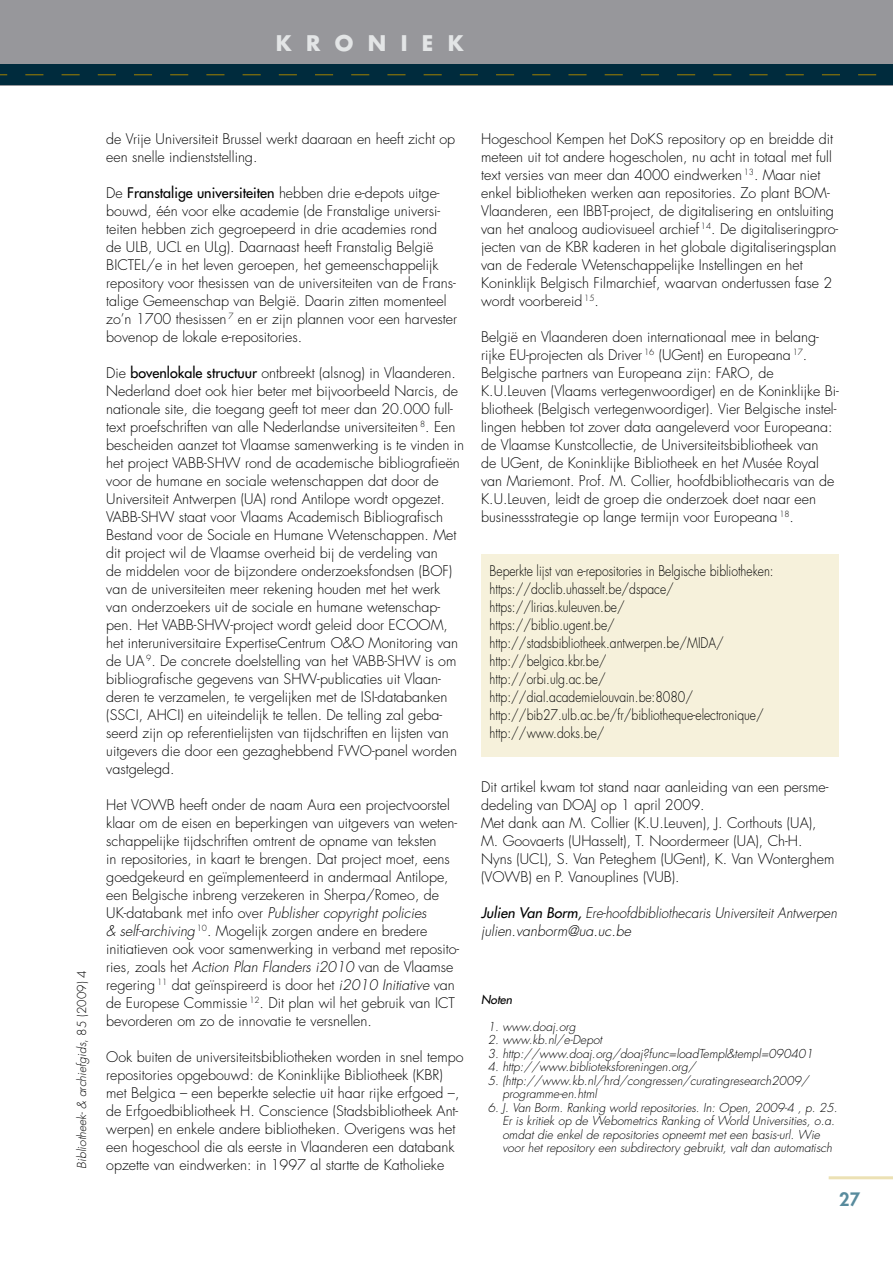
<style>
.page{position:relative;width:893px;height:1263px;background:#fff}
.page>*{position:absolute;margin:0;border:0;box-sizing:border-box;transform-origin:0 0}
.t1{font:700 21px "Futura";color:#e3e5e6}
.t2{font:800 18px "Futura";color:#588b9d}
.t3{font:300 14.25px/18px "Futura";color:#000}
.t4{font:300 14.25px/18px "Futura";color:#000;scale:.85 1}
.t5{font:italic 300 14.25px/18px "Futura";color:#000;scale:.94 1}
.t6{font:italic 300 12px/13.5px "Futura";color:#000}
.t7{font:italic 12px "Futura";color:#000}
.s1{font-style:normal}
.s2{font-weight:400}
.s3{font-style:italic}
</style>
<div class="page">
<div style="left:481px;top:554px;width:358px;height:203px;background:#f6f1db"></div>
<div style="left:0;top:0;width:893px;height:85px;background:#97979b"></div>
<div style="left:0;top:64px;width:893px;height:21px;background:#002b3d"></div>
<svg style="left:0;top:74px;width:877px;height:1px"></svg>
<hr style="left:829px;top:1176px;width:64px;height:3px;background:#ece1b4">
<h1 class="t1" style="left:276px;top:29px;width:190px">K R O N I E K</h1>
<p class="t6" style="left:75px;top:1168px;width:200px;rotate:-90deg">Bibliotheek- &amp; archiefgids<span class="s1">, 85 (2009) 4</span></p>
<p class="t3" style="left:106px;top:130px;width:350px">de Vrije Universiteit Brussel werkt daaraan en heeft zicht op een snelle indienststelling.</p>
<p class="t3" style="left:106px;top:184px;width:352px">De <span class="s2">Franstalige universiteiten</span> hebben drie e-depots uitge&shy;bouwd, één voor elke academie (de Franstalige universi&shy;teiten hebben zich gegroepeerd in drie academies rond<br>de ULB, UCL en ULg). Daarnaast heeft Franstalig België BICTEL/e in het leven geroepen, het gemeenschappelijk repository voor thesissen van de universiteiten van de Frans&shy;talige Gemeenschap van België. Daarin zitten momenteel zo’n 1700 thesissen <sup>7</sup> en er zijn plannen voor een harvester bovenop de lokale e-repositories.</p>
<p class="t3" style="left:106px;top:364px;width:359px">Die <span class="s2">bovenlokale structuur</span> ontbreekt (alsnog) in Vlaanderen.<br>Nederland doet ook hier beter met bijvoorbeeld Narcis, de nationale site, die toegang geeft tot meer dan 20.000 full&shy;text proefschriften van alle Nederlandse universiteiten <sup>8</sup>. Een bescheiden aanzet tot Vlaamse samenwerking is te vinden in het project VABB-SHW rond de academische bibliografieën voor de humane en sociale wetenschappen dat door de Universiteit Antwerpen (UA) rond Antilope wordt opgezet.<br>VABB-SHW staat voor Vlaams Academisch Bibliografisch Bestand voor de Sociale en Humane Wetenschappen. Met dit project wil de Vlaamse overheid bij de verdeling van<br>de middelen voor de bijzondere onderzoeksfondsen (BOF) van de universiteiten meer rekening houden met het werk van onderzoekers uit de sociale en humane wetenschap&shy;pen. Het VABB-SHW-project wordt geleid door ECOOM, het interuniversitaire ExpertiseCentrum O&amp;O Monitoring van de UA <sup>9</sup>. De concrete doelstelling van het VABB-SHW is om bibliografische gegevens van SHW-publicaties uit Vlaan&shy;deren te verzamelen, te vergelijken met de ISI-databanken (SSCI, AHCI) en uiteindelijk te tellen. De telling zal geba&shy;seerd zijn op referentielijsten van tijdschriften en lijsten van uitgevers die door een gezaghebbend FWO-panel worden vastgelegd.</p>
<p class="t3" style="left:106px;top:796px;width:354px">Het VOWB heeft onder de naam Aura een projectvoorstel klaar om de eisen en beperkingen van uitgevers van weten&shy;schappelijke tijdschriften omtrent de opname van teksten<br>in repositories, in kaart te brengen. Dat project moet, eens goedgekeurd en geïmplementeerd in andermaal Antilope, een Belgische inbreng verzekeren in Sherpa/Romeo, de UK-databank met info over <span class="s3">Publisher copyright policies<br>&amp; self-archiving</span> <sup>10</sup>. Mogelijk zorgen andere en bredere initiatieven ook voor samenwerking in verband met reposito&shy;ries, zoals het <span class="s3">Action Plan Flanders i2010</span> van de Vlaamse regering <sup>11</sup> dat geïnspireerd is door het <span class="s3">i2010 Initiative</span> van de Europese Commissie <sup>12</sup>. Dit plan wil het gebruik van ICT bevorderen om zo de innovatie te versnellen.</p>
<p class="t3" style="left:106px;top:1048px;width:359px">Ook buiten de universiteitsbibliotheken worden in snel tempo repositories opgebouwd: de Koninklijke Bibliotheek (KBR) met Belgica – een beperkte selectie uit haar rijke erfgoed –, de Erfgoedbibliotheek H. Conscience (Stadsbibliotheek Ant&shy;werpen) en enkele andere bibliotheken. Overigens was het een hogeschool die als eerste in Vlaanderen een databank opzette van eindwerken: in 1997 al startte de Katholieke</p>
<p class="t3" style="left:481px;top:130px;width:359px">Hogeschool Kempen het DoKS repository op en breidde dit meteen uit tot andere hogescholen, nu acht in totaal met full text versies van meer dan 4000 eindwerken <sup>13</sup>. Maar niet enkel bibliotheken werken aan repositories. Zo plant BOM-Vlaanderen, een IBBT-project, de digitalisering en ontsluiting van het analoog audiovisueel archief <sup>14</sup>. De digitaliseringpro&shy;jecten van de KBR kaderen in het globale digitaliseringsplan van de Federale Wetenschappelijke Instellingen en het Koninklijk Belgisch Filmarchief, waarvan ondertussen fase 2 wordt voorbereid <sup>15</sup>.</p>
<p class="t3" style="left:481px;top:328px;width:359px">België en Vlaanderen doen internationaal mee in belang&shy;rijke EU-projecten als Driver <sup>16</sup> (UGent) en Europeana <sup>17</sup>.<br>Belgische partners van Europeana zijn: FARO, de K.U.Leuven (Vlaams vertegenwoordiger) en de Koninklijke Bi&shy;bliotheek (Belgisch vertegenwoordiger). Vier Belgische instel&shy;lingen hebben tot zover data aangeleverd voor Europeana: de Vlaamse Kunstcollectie, de Universiteitsbibliotheek van<br>de UGent, de Koninklijke Bibliotheek en het Musée Royal van Mariemont. Prof. M. Collier, hoofdbibliothecaris van de K.U.Leuven, leidt de groep die onderzoek doet naar een businessstrategie op lange termijn voor Europeana <sup>18</sup>.</p>
<p class="t4" style="left:490px;top:562px;width:336px">Beperkte lijst van e-repositories in Belgische bibliotheken: https://doclib.uhasselt.be/dspace/ https://lirias.kuleuven.be/<br>https://biblio.ugent.be/ http://stadsbibliotheek.antwerpen.be/MIDA/ http://belgica.kbr.be/<br>http://orbi.ulg.ac.be/ http://dial.academielouvain.be:8080/ http://bib27.ulb.ac.be/fr/bibliotheque-electronique/ http://www.doks.be/</p>
<p class="t3" style="left:481px;top:778px;width:355px">Dit artikel kwam tot stand naar aanleiding van een persme&shy;dedeling van DOAJ op 1 april 2009.<br>Met dank aan M. Collier (K.U.Leuven), J. Corthouts (UA), M. Goovaerts (UHasselt), T. Noordermeer (UA), Ch-H.<br>Nyns (UCL), S. Van Peteghem (UGent), K. Van Wonterghem (VOWB) en P. Vanouplines (VUB).</p>
<p class="t5" style="left:481px;top:904px;width:380px"><span class="s2">Julien Van Borm,</span> Ere-hoofdbibliothecaris Universiteit Antwerpen julien.vanborm@ua.uc.be</p>
<p class="t7" style="left:481px;top:992px;width:32px">Noten</p>
<p class="t6" style="left:488px;top:1020px;width:89px">1. www.doaj.org</p>
<p class="t6" style="left:488px;top:1033px;width:116px">2. www.kb.nl/e-Depot</p>
<p class="t6" style="left:488px;top:1047px;width:327px">3. http://www.doaj.org/doaj?func=loadTempl&amp;templ=090401</p>
<p class="t6" style="left:488px;top:1060px;width:209px">4. http://www.biblioteksforeningen.org/</p>
<p class="t6" style="left:502px;top:1074px;width:308px;text-indent:-15px">5. (http://www.kb.nl/hrd/congressen/curatingresearch2009/ programme-en.html</p>
<p class="t6" style="left:502px;top:1101px;width:337px;text-indent:-15px">6. J. Van Borm. Ranking world repositories. In: Open, 2009-4 , p. 25.<br>Er is kritiek op de Webometrics Ranking of World Universities, o.a. omdat die enkel de repositories opneemt met een basis-url. Wie voor het repository een subdirectory gebruikt, valt dan automatisch</p>
<p class="t2" style="left:839px;top:1188px;width:22px">27</p>
</div>
